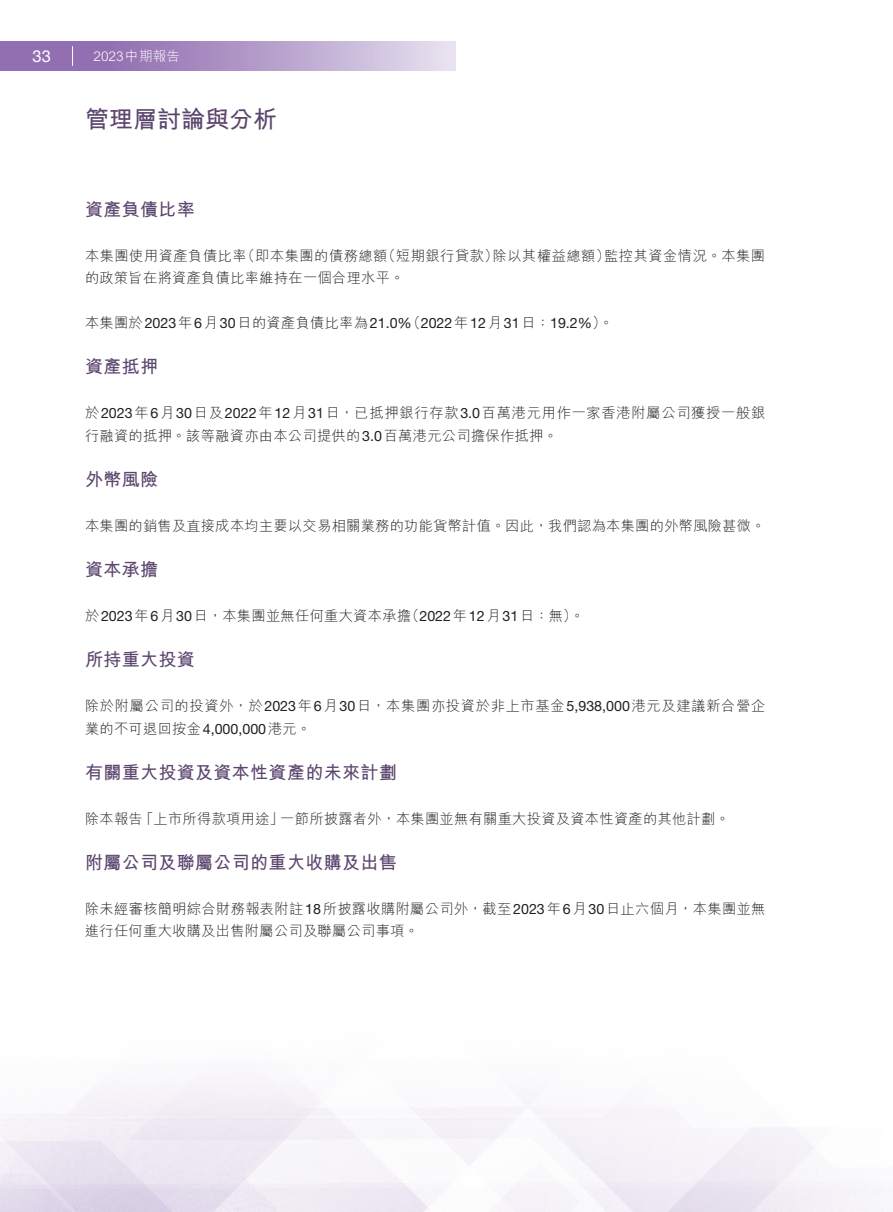
<style>
.page{position:relative;width:893px;height:1212px;background:#fff}
.page>*{position:absolute;margin:0;border:0;box-sizing:border-box;transform-origin:0 0}
.t1{font:700 24px "M Hei HK";color:#5c466e}
._01_H1{font:700 18px "M Hei HK";letter-spacing:.02em;color:#5c466e}
.t2{font:16.5px "Helvetica Neue LT Std";color:#fff}
._00_txt{font:300 14.25px/22.5px "M Hei HK";letter-spacing:.02em;color:#231f20}
._00_txt-2{font:300 14.25px/22.5px "M Hei HK";letter-spacing:.05em;color:#231f20}
._00_txt-3{font:14.25px "Helvetica Neue LT Std";color:#231f20}
.t3{font:300 13.5px "M Hei HK";letter-spacing:.02em;color:#fff}
.s1{font-family:"M Hei HK";font-weight:300}
.s2{font-family:"Helvetica Neue LT Std";font-weight:400}
</style>
<div class="page">
<svg style="left:0;top:41px;width:455px;height:30px"></svg>
<svg style="left:72px;top:46px;width:1px;height:20px"></svg>
<p class="t2" style="left:33px;top:46px;width:20px">33</p>
<p class="t3" style="left:94px;top:49px;width:88px">2023中期報告</p>
<h1 class="t1" style="left:85px;top:101px;width:193px">管理層討論與分析</h1>
<p class="_01_H1" style="left:85px;top:196px;width:111px">資產負債比率</p>
<p class="_00_txt" style="left:382px;top:244px;width:118px">（短期銀行貸款）</p>
<p class="_00_txt" style="left:241px;top:244px;width:148px">（即本集團的債務總額</p>
<p class="_00_txt" style="left:493px;top:244px;width:119px">除以其權益總額）</p>
<p class="_00_txt" style="left:85px;top:244px;width:321px">本集團使用資產負債比率<br>的政策旨在將資產負債比率維持在一個合理水平。</p>
<p class="_00_txt" style="left:604px;top:244px;width:162px">監控其資金情況。本集團</p>
<p class="_00_txt-3" style="left:406px;top:315px;width:208px"><span class="s1">（</span>2022<span class="s1">年</span>12<span class="s1">月</span>31<span class="s1">日：</span>19.2% <span class="s1">。(</span></p>
<p class="_00_txt" style="left:85px;top:312px;width:328px">本集團於<span class="s2">2023</span>年<span class="s2">6</span>月<span class="s2">30</span>日的資產負債比率為<span class="s2">21.0%</span></p>
<p class="_01_H1" style="left:85px;top:354px;width:75px">資產抵押</p>
<p class="_00_txt" style="left:85px;top:402px;width:682px">於<span class="s2">2023</span>年<span class="s2">6</span>月<span class="s2">30</span>日及<span class="s2">2022</span>年<span class="s2">12</span>月<span class="s2">31</span>日，已抵押銀行存款<span class="s2">3.0</span>百萬港元用作一家香港附屬公司獲授一般銀行融資的抵押。該等融資亦由本公司提供的<span class="s2">3.0</span>百萬港元公司擔保作抵押。</p>
<p class="_01_H1" style="left:85px;top:466px;width:75px">外幣風險</p>
<p class="_00_txt" style="left:85px;top:514px;width:682px">本集團的銷售及直接成本均主要以交易相關業務的功能貨幣計值。因此，我們認為本集團的外幣風險甚微。</p>
<p class="_01_H1" style="left:85px;top:556px;width:75px">資本承擔</p>
<p class="_00_txt" style="left:405px;top:604px;width:181px">（<span class="s2">2022</span>年<span class="s2">12</span>月<span class="s2">31</span>日：無。(</p>
<p class="_00_txt" style="left:85px;top:604px;width:328px">於<span class="s2">2023</span>年<span class="s2">6</span>月<span class="s2">30</span>日，本集團並無任何重大資本承擔</p>
<p class="_01_H1" style="left:85px;top:646px;width:111px">所持重大投資</p>
<p class="_00_txt-2" style="left:85px;top:694px;width:682px">除於附屬公司的投資外，於<span class="s2">2023</span>年<span class="s2">6</span>月<span class="s2">30</span>日，本集團亦投資於非上市基金<span class="s2">5,938,000</span>港元及建議新合營企業的不可退回按金<span class="s2">4,000,000</span>港元。</p>
<p class="_01_H1" style="left:85px;top:759px;width:313px">有關重大投資及資本性資產的未來計劃</p>
<p class="_00_txt" style="left:280px;top:807px;width:451px">一節所披露者外，本集團並無有關重大投資及資本性資產的其他計劃。</p>
<p class="_00_txt" style="left:85px;top:807px;width:59px">除本報告</p>
<p class="_01_H1" style="left:85px;top:849px;width:313px">附屬公司及聯屬公司的重大收購及出售</p>
<p class="_00_txt" style="left:85px;top:897px;width:682px">除未經審核簡明綜合財務報表附註<span class="s2">18</span>所披露收購附屬公司外，截至<span class="s2">2023</span>年<span class="s2">6</span>月<span class="s2">30</span>日止六個月，本集團並無進行任何重大收購及出售附屬公司及聯屬公司事項。</p>
<p class="_00_txt" style="left:139px;top:807px;width:146px">「上市所得款項用途」</p>
</div>
